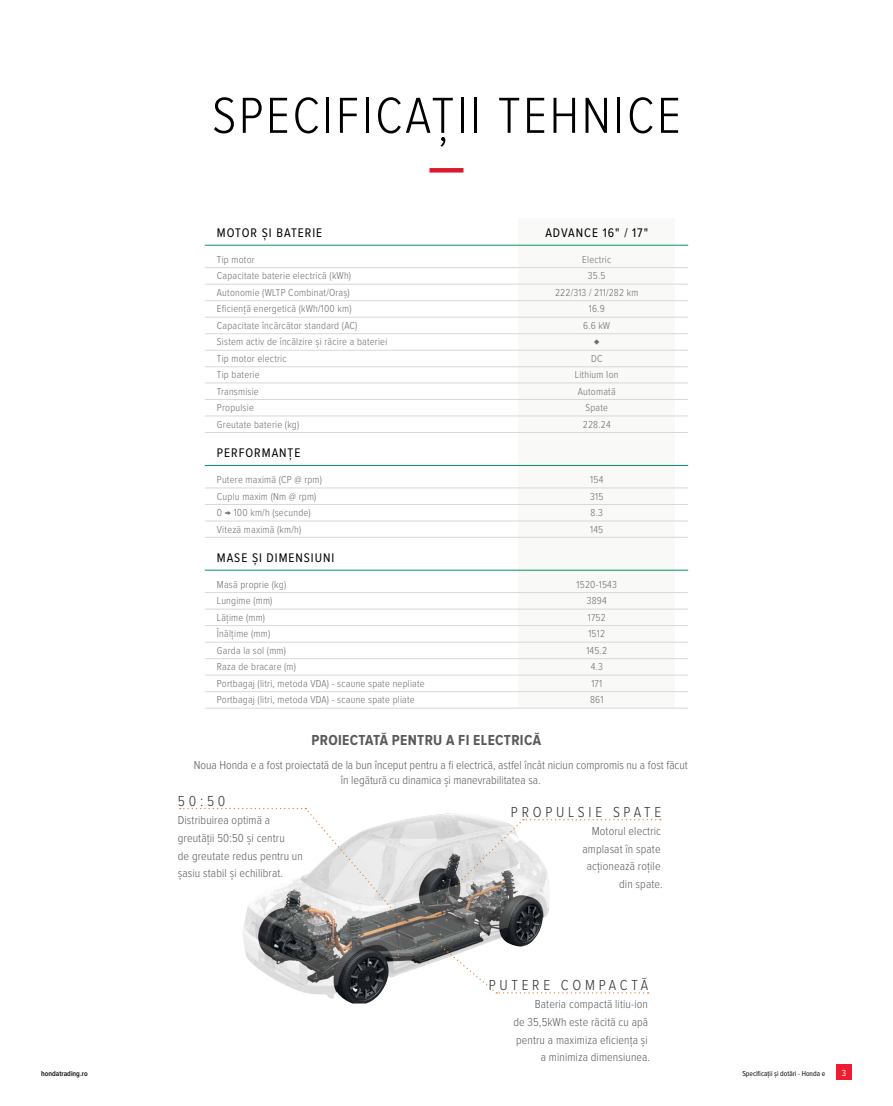
<style>
.page{position:relative;width:893px;height:1106px;background:#fff}
.page>*{position:absolute;margin:0;border:0;box-sizing:border-box;transform-origin:0 0}
.t1{font:300 52.5px "Proxima Nova Cond";letter-spacing:.05em;color:#000}
.t2{font:300 15px "Proxima Nova Cond";letter-spacing:.25em;color:#333}
.t3{font:700 15px "Proxima Nova Cond";letter-spacing:.02em;color:#58595b}
.t4{font:12.9px "Proxima Nova Cond";letter-spacing:.075em;color:#000}
.t5{font:12.9px "Proxima Nova A Cond";letter-spacing:.075em;color:#000}
.t6{font:300 12px/17.7px "Proxima Nova Cond";letter-spacing:.01em;color:#58595b;text-align:right}
.t7{font:300 10.5px/16.5px "Proxima Nova Cond";letter-spacing:.02em;color:#6d6e71;text-align:center}
.t8{font:300 10.5px "Proxima Nova Cond";color:#6e6f72}
.t9{font:9.15px "Proxima Nova A Cond";color:#fff}
.t10{font:7.5px "Proxima Nova Cond";color:#000101}
.t11{font:600 7.5px "Proxima Nova Cond";color:#000101}
.s1{font-family:"Proxima Nova A Cond"}
.s2{font-family:"Proxima Nova Cond"}
</style>
<div class="page">
<div style="left:836px;top:1064px;width:16px;height:15px;background:#ed1c2f"></div>
<div style="left:518px;top:218px;width:157px;height:490px;background:#f9f9f8"></div>
<hr style="left:205px;top:245px;width:483px;height:1px;background:#00985c">
<hr style="left:205px;top:267px;width:483px;height:1px;background:#dad8d6">
<hr style="left:205px;top:284px;width:483px;height:1px;background:#dad8d6">
<hr style="left:205px;top:300px;width:483px;height:1px;background:#dad8d6">
<hr style="left:205px;top:317px;width:483px;height:1px;background:#dad8d6">
<hr style="left:205px;top:383px;width:483px;height:1px;background:#dad8d6">
<hr style="left:205px;top:416px;width:483px;height:1px;background:#dad8d6">
<hr style="left:205px;top:432px;width:483px;height:1px;background:#dad8d6">
<hr style="left:205px;top:399px;width:483px;height:1px;background:#dad8d6">
<hr style="left:205px;top:333px;width:483px;height:1px;background:#dad8d6">
<hr style="left:205px;top:350px;width:483px;height:1px;background:#dad8d6">
<hr style="left:205px;top:366px;width:483px;height:1px;background:#dad8d6">
<hr style="left:205px;top:570px;width:483px;height:1px;background:#00985c">
<hr style="left:205px;top:592px;width:483px;height:1px;background:#dad8d6">
<hr style="left:205px;top:609px;width:483px;height:1px;background:#dad8d6">
<hr style="left:205px;top:625px;width:483px;height:1px;background:#dad8d6">
<hr style="left:205px;top:642px;width:483px;height:1px;background:#dad8d6">
<hr style="left:205px;top:658px;width:483px;height:1px;background:#dad8d6">
<hr style="left:205px;top:465px;width:483px;height:1px;background:#00985c">
<hr style="left:205px;top:487px;width:483px;height:1px;background:#dad8d6">
<hr style="left:205px;top:504px;width:483px;height:1px;background:#dad8d6">
<hr style="left:205px;top:521px;width:483px;height:1px;background:#dad8d6">
<hr style="left:429px;top:168px;width:34px;height:4px;background:#db192b">
<hr style="left:205px;top:537px;width:483px;height:1px;background:#dad8d6">
<hr style="left:205px;top:675px;width:483px;height:1px;background:#dad8d6">
<hr style="left:205px;top:691px;width:483px;height:1px;background:#dad8d6">
<hr style="left:205px;top:708px;width:483px;height:1px;background:#dad8d6">
<img style="left:243px;top:813px;width:307px;height:190px">
<svg style="left:180px;top:808px;width:224px;height:114px"></svg>
<svg style="left:433px;top:939px;width:216px;height:54px"></svg>
<svg style="left:455px;top:819px;width:206px;height:67px"></svg>
<h1 class="t1" style="left:212px;top:86px;width:470px">SPECIFICAȚII TEHNICE</h1>
<p class="t4" style="left:217px;top:225px;width:107px"><span class="s1">MOTOR</span> ȘI BATERIE</p>
<p class="t7" style="left:217px;top:251px;width:172px;text-align:left">Tip motor<br>Capacitate baterie electrică (kWh)<br>Autonomie (WLTP Combinat/Oraș)<br>Eficiență energetică (kWh/100 km)<br>Capacitate încărcător standard (AC)<br>Sistem activ de încălzire și răcire a bateriei<br>Tip motor electric<br>Tip baterie<br>Transmisie<br>Propulsie<br>Greutate baterie (kg)</p>
<p class="t5" style="left:217px;top:446px;width:85px">PERFORMAN<span class="s2">ȚE</span></p>
<p class="t7" style="left:217px;top:471px;width:107px;text-align:left">Putere maximă (CP @ rpm)<br>Cuplu maxim (Nm @ rpm)<br>0 → 100 km/h (secunde)<br>Viteză maximă (km/h)</p>
<p class="t4" style="left:217px;top:550px;width:119px">MASE ȘI DIMENSIUNI</p>
<p class="t7" style="left:217px;top:576px;width:209px;text-align:left">Masă proprie (kg)<br>Lungime (mm)<br>Lățime (mm)<br>Înălțime (mm)<br>Garda la sol (mm)<br>Raza de bracare (m)<br>Portbagaj (litri, metoda VDA) - scaune spate nepliate<br>Portbagaj (litri, metoda VDA) - scaune spate pliate</p>
<p class="t5" style="left:545px;top:226px;width:104px">ADVANCE 16" / 17"</p>
<p class="t7" style="left:555px;top:251px;width:85px">Electric<br>35.5<br>222/313 / 211/282 km<br>16.9<br>6.6 kW</p>
<p class="t8" style="left:594px;top:336px;width:7px">♦</p>
<p class="t7" style="left:575px;top:350px;width:45px">DC<br>Lithium Ion<br>Automată<br>Spate<br>228.24</p>
<p class="t7" style="left:590px;top:471px;width:15px;text-align:justify">154<br>315<br>8.3<br>145</p>
<p class="t7" style="left:577px;top:576px;width:42px">1520-1543<br>3894<br>1752<br>1512<br>145.2<br>4.3<br>171<br>861</p>
<h2 class="t3" style="left:312px;top:731px;width:231px">PROIECTATĂ PENTRU A FI ELECTRICĂ</h2>
<p class="t6" style="left:194px;top:758px;width:495px;line-height:14.4px;text-align:center">Noua Honda e a fost proiectată de la bun început pentru a fi electrică, astfel încât niciun compromis nu a fost făcut în legătură cu dinamica și manevrabilitatea sa.</p>
<h2 class="t2" style="left:178px;top:793px;width:49px">50:50</h2>
<p class="t6" style="left:178px;top:811px;width:127px;text-align:left">Distribuirea optimă a greutății 50:50 și centru<br>de greutate redus pentru un șasiu stabil și echilibrat.</p>
<h2 class="t2" style="left:511px;top:804px;width:152px">PROPULSIE SPATE</h2>
<p class="t6" style="left:582px;top:822px;width:82px">Motorul electric amplasat în spate acţionează roțile din spate.</p>
<h2 class="t2" style="left:489px;top:977px;width:161px">PUTERE COMPACTĂ</h2>
<p class="t6" style="left:513px;top:995px;width:138px">Bateria compactă litiu-ion<br>de 35,5kWh este răcită cu apă pentru a maximiza eficiența și a minimiza dimensiunea.</p>
<p class="t11" style="left:41px;top:1069px;width:48px">hondatrading.ro</p>
<p class="t10" style="left:742px;top:1068px;width:84px">Specificații și dotări - Honda e</p>
<p class="t9" style="left:842px;top:1067px;width:6px">3</p>
</div>
